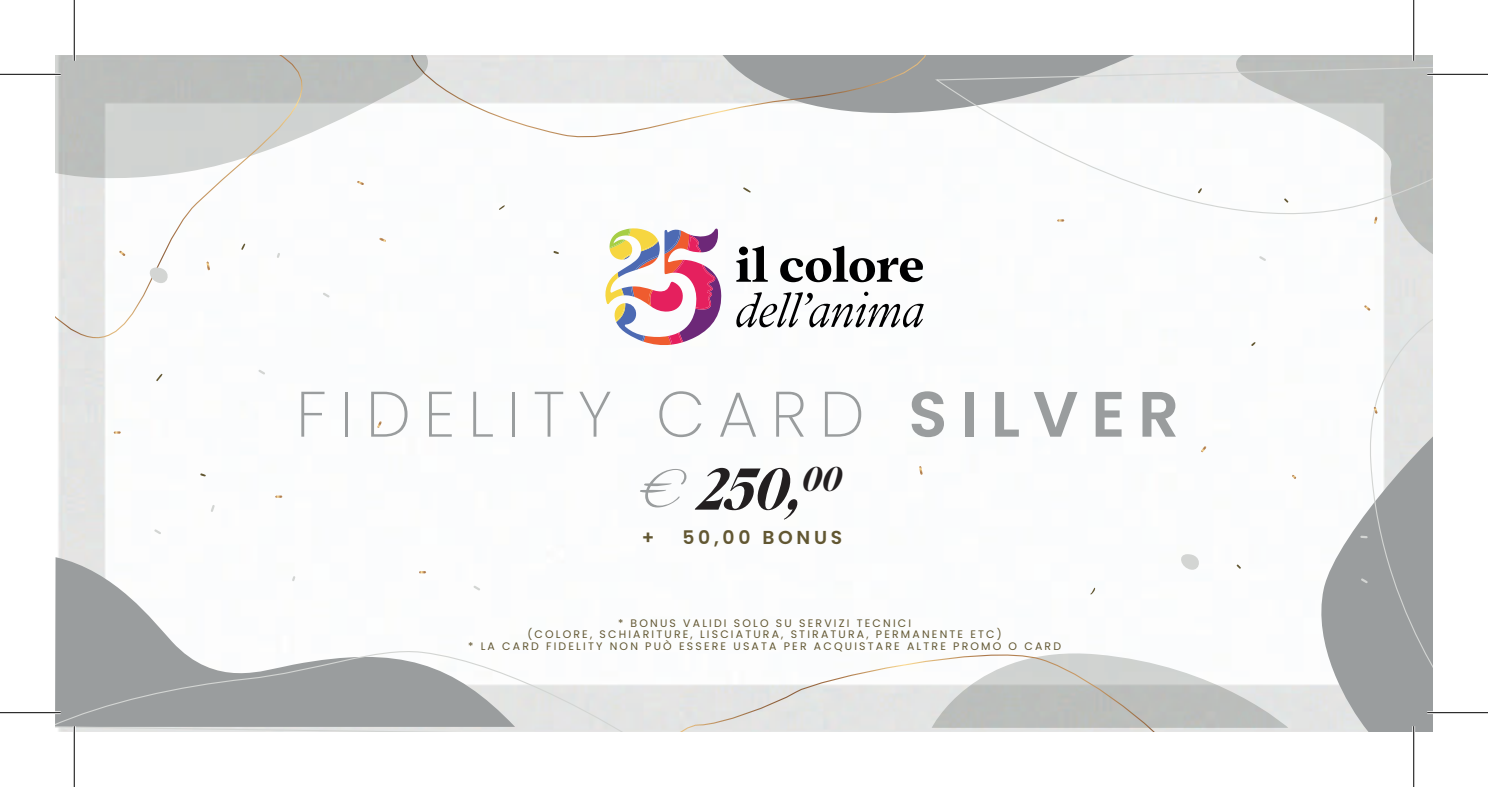
<style>
.page{position:relative;width:1488px;height:787px;background:#fff}
.page>*{position:absolute;margin:0;border:0;box-sizing:border-box;transform-origin:0 0}
.t1{font:200 63.9px "Poppins";letter-spacing:.2em;color:#9a9d9e}
.t2{font:italic 700 56.48px "Editor's Note";color:#231f20}
.t3{font:600 18.68px "Poppins";letter-spacing:.2em;color:#625732}
.t4{font:10.8px/11.2px "Poppins";letter-spacing:.2em;color:#625732;text-align:center}
.s1{font-weight:600}
</style>
<div class="page">
<img style="left:58px;top:55px;width:1375px;height:676px">
<svg style="left:930px;top:55px;width:219px;height:89px"></svg>
<svg style="left:1190px;top:653px;width:98px;height:74px"></svg>
<svg style="left:935px;top:64px;width:301px;height:185px"></svg>
<svg style="left:428px;top:55px;width:502px;height:92px"></svg>
<svg style="left:655px;top:641px;width:535px;height:90px"></svg>
<svg style="left:55px;top:557px;width:460px;height:89px"></svg>
<svg style="left:55px;top:646px;width:573px;height:85px"></svg>
<svg style="left:55px;top:187px;width:289px;height:210px"></svg>
<svg style="left:1236px;top:564px;width:5px;height:5px"></svg>
<svg style="left:241px;top:243px;width:4px;height:7px"></svg>
<svg style="left:743px;top:187px;width:8px;height:6px"></svg>
<svg style="left:156px;top:373px;width:7px;height:8px"></svg>
<svg style="left:553px;top:250px;width:6px;height:4px"></svg>
<svg style="left:200px;top:473px;width:6px;height:3px"></svg>
<svg style="left:499px;top:205px;width:6px;height:5px"></svg>
<svg style="left:1197px;top:188px;width:5px;height:6px"></svg>
<svg style="left:1251px;top:342px;width:5px;height:4px"></svg>
<svg style="left:1090px;top:587px;width:5px;height:7px"></svg>
<svg style="left:205px;top:260px;width:6px;height:12px"></svg>
<svg style="left:918px;top:464px;width:6px;height:12px"></svg>
<svg style="left:375px;top:419px;width:9px;height:10px"></svg>
<svg style="left:55px;top:55px;width:373px;height:132px"></svg>
<svg style="left:377px;top:236px;width:11px;height:8px"></svg>
<svg style="left:117px;top:248px;width:10px;height:10px"></svg>
<svg style="left:1290px;top:472px;width:8px;height:9px"></svg>
<svg style="left:1199px;top:444px;width:9px;height:10px"></svg>
<svg style="left:290px;top:574px;width:7px;height:8px"></svg>
<svg style="left:275px;top:251px;width:7px;height:8px"></svg>
<svg style="left:209px;top:503px;width:7px;height:10px"></svg>
<svg style="left:256px;top:367px;width:11px;height:9px"></svg>
<svg style="left:321px;top:290px;width:10px;height:9px"></svg>
<svg style="left:152px;top:527px;width:11px;height:9px"></svg>
<svg style="left:472px;top:583px;width:10px;height:9px"></svg>
<svg style="left:1236px;top:55px;width:197px;height:217px"></svg>
<svg style="left:1312px;top:294px;width:121px;height:437px"></svg>
<svg style="left:145px;top:267px;width:27px;height:17px"></svg>
<svg style="left:1176px;top:554px;width:27px;height:17px"></svg>
<svg style="left:603px;top:228px;width:120px;height:117px"></svg>
<svg style="left:736px;top:245px;width:32px;height:37px"></svg>
<svg style="left:780px;top:245px;width:144px;height:37px"></svg>
<svg style="left:736px;top:291px;width:188px;height:36px"></svg>
<svg style="left:640px;top:469px;width:46px;height:38px"></svg>
<hr style="left:0;top:73px;width:61px;height:3px;background:#fff">
<hr style="left:1427px;top:73px;width:61px;height:3px;background:#fff">
<hr style="left:0;top:711px;width:61px;height:2px;background:#fff">
<hr style="left:1427px;top:711px;width:61px;height:2px;background:#fff">
<hr style="left:73px;top:0;width:3px;height:61px;background:#fff">
<hr style="left:73px;top:726px;width:3px;height:60px;background:#fff">
<hr style="left:1412px;top:0;width:3px;height:61px;background:#fff">
<hr style="left:1412px;top:726px;width:3px;height:60px;background:#fff">
<hr style="left:0;top:74px;width:61px;height:1px;background:#000">
<hr style="left:1427px;top:74px;width:61px;height:1px;background:#000">
<hr style="left:0;top:712px;width:61px;height:1px;background:#000">
<hr style="left:1427px;top:712px;width:61px;height:1px;background:#000">
<hr style="left:74px;top:0;width:1px;height:61px;background:#000">
<hr style="left:74px;top:726px;width:1px;height:60px;background:#000">
<hr style="left:1413px;top:0;width:1px;height:61px;background:#000">
<hr style="left:1413px;top:726px;width:1px;height:60px;background:#000">
<h1 class="t1" style="left:296px;top:377px;width:884px">FIDELITY CARD <span class="s1">SILVER</span></h1>
<h2 class="t2" style="left:698px;top:448px;width:146px">250,<sup>00</sup></h2>
<h3 class="t3" style="left:642px;top:526px;width:14px">+</h3>
<h3 class="t3" style="left:682px;top:526px;width:161px">50,00 BONUS</h3>
<p class="t4" style="left:468px;top:617px;width:594px">* BONUS VALIDI SOLO SU SERVIZI TECNICI<br>(COLORE, SCHIARITURE, LISCIATURA, STIRATURA, PERMANENTE ETC)<br>* LA CARD FIDELITY NON PUÒ ESSERE USATA PER ACQUISTARE ALTRE PROMO O CARD</p>
</div>
